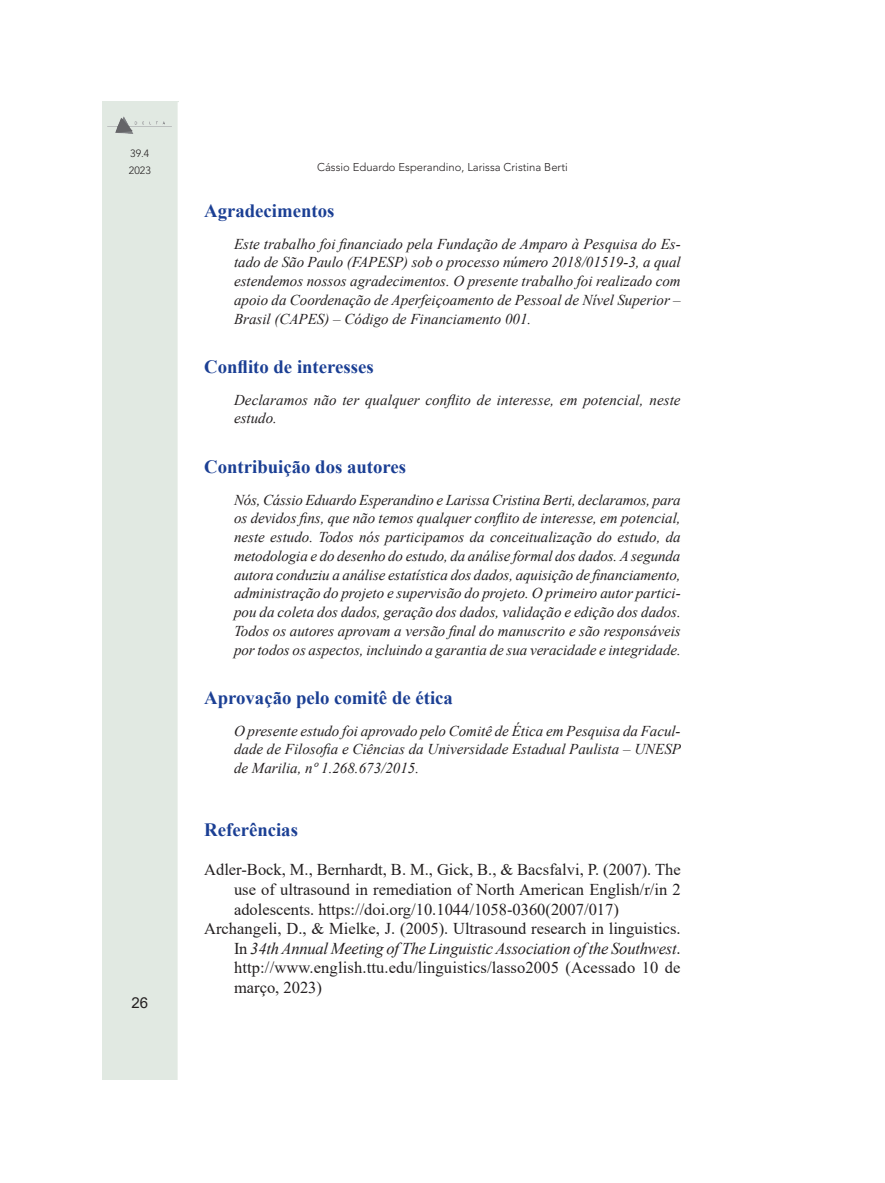
<style>
.page{position:relative;width:885px;height:1183px;background:#fff}
.page>*{position:absolute;margin:0;border:0;box-sizing:border-box;transform-origin:0 0}
.t1{font:700 18.75px "Times New Roman";color:#1b3f94}
.t2{font:16.5px "Times New Roman";color:#231f20}
.t3{font:italic 16.5px "Times New Roman";letter-spacing:-.01em;color:#231f20}
.t4{font:italic 15px/18.8px "Times New Roman";color:#231f20;text-align:justify}
.t5{font:15px "Arial";color:#231f20}
.t6{font:300 11.25px "Avenir";color:#231f20}
.t7{font:300 10.5px/16.5px "Avenir";color:#231f20}
.s1{font-style:normal}
</style>
<div class="page">
<div style="left:102px;top:101px;width:77px;height:978px;background:#e1e9e2"></div>
<img style="left:107px;top:116px;width:65px;height:18px">
<hr style="left:178px;top:102px;width:4px;height:978px;background:#fff">
<p class="t7" style="left:129px;top:145px;width:23px">39.4<br>2023</p>
<p class="t5" style="left:131px;top:991px;width:18px">26</p>
<p class="t6" style="left:317px;top:160px;width:252px">Cássio Eduardo Esperandino, Larissa Cristina Berti</p>
<p class="t1" style="left:204px;top:197px;width:132px">Agradecimentos</p>
<p class="t4" style="left:234px;top:234px;width:448px">Este trabalho foi financiado pela Fundação de Amparo à Pesquisa do Es&shy;tado de São Paulo (FAPESP) sob o processo número 2018/01519-3, a qual estendemos nossos agradecimentos. O presente trabalho foi realizado com apoio da Coordenação de Aperfeiçoamento de Pessoal de Nível Superior – Brasil (CAPES) – Código de Financiamento 001.</p>
<p class="t1" style="left:204px;top:353px;width:171px">Conflito de interesses</p>
<p class="t4" style="left:234px;top:390px;width:448px">Declaramos não ter qualquer conflito de interesse, em potencial, neste estudo.</p>
<p class="t1" style="left:204px;top:453px;width:203px">Contribuição dos autores</p>
<p class="t4" style="left:234px;top:489px;width:448px">Nós, Cássio Eduardo Esperandino e Larissa Cristina Berti, declaramos, para os devidos fins, que não temos qualquer conflito de interesse, em potencial, neste estudo. Todos nós participamos da conceitualização do estudo, da metodologia e do desenho do estudo, da análise formal dos dados. A segunda autora conduziu a análise estatística dos dados, aquisição de financiamento, administração do projeto e supervisão do projeto. O primeiro autor partici&shy;pou da coleta dos dados, geração dos dados, validação e edição dos dados.<br>Todos os autores aprovam a versão final do manuscrito e são responsáveis por todos os aspectos, incluindo a garantia de sua veracidade e integridade.</p>
<p class="t1" style="left:204px;top:684px;width:250px">Aprovação pelo comitê de ética</p>
<p class="t4" style="left:234px;top:720px;width:448px">O presente estudo foi aprovado pelo Comitê de Ética em Pesquisa da Facul&shy;dade de Filosofia e Ciências da Universidade Estadual Paulista – UNESP de Marilia, nº 1.268.673/2015.</p>
<p class="t1" style="left:204px;top:815px;width:95px">Referências</p>
<p class="t2" style="left:204px;top:858px;width:478px">Adler-Bock, M., Bernhardt, B. M., Gick, B., &amp; Bacsfalvi, P. (2007). The</p>
<p class="t2" style="left:234px;top:877px;width:448px">use of ultrasound in remediation of North American English/r/in 2</p>
<p class="t2" style="left:234px;top:897px;width:386px">adolescents. https://doi.org/10.1044/1058-0360(2007/017)</p>
<p class="t2" style="left:204px;top:916px;width:478px">Archangeli, D., &amp; Mielke, J. (2005). Ultrasound research in linguistics.</p>
<p class="t3" style="left:234px;top:936px;width:448px"><span class="s1">In</span> 34th Annual Meeting of The Linguistic Association of the Southwest<span class="s1">.</span></p>
<p class="t2" style="left:234px;top:955px;width:448px">http://www.english.ttu.edu/linguistics/lasso2005 (Acessado 10 de</p>
<p class="t2" style="left:234px;top:975px;width:89px">março, 2023)</p>
</div>
